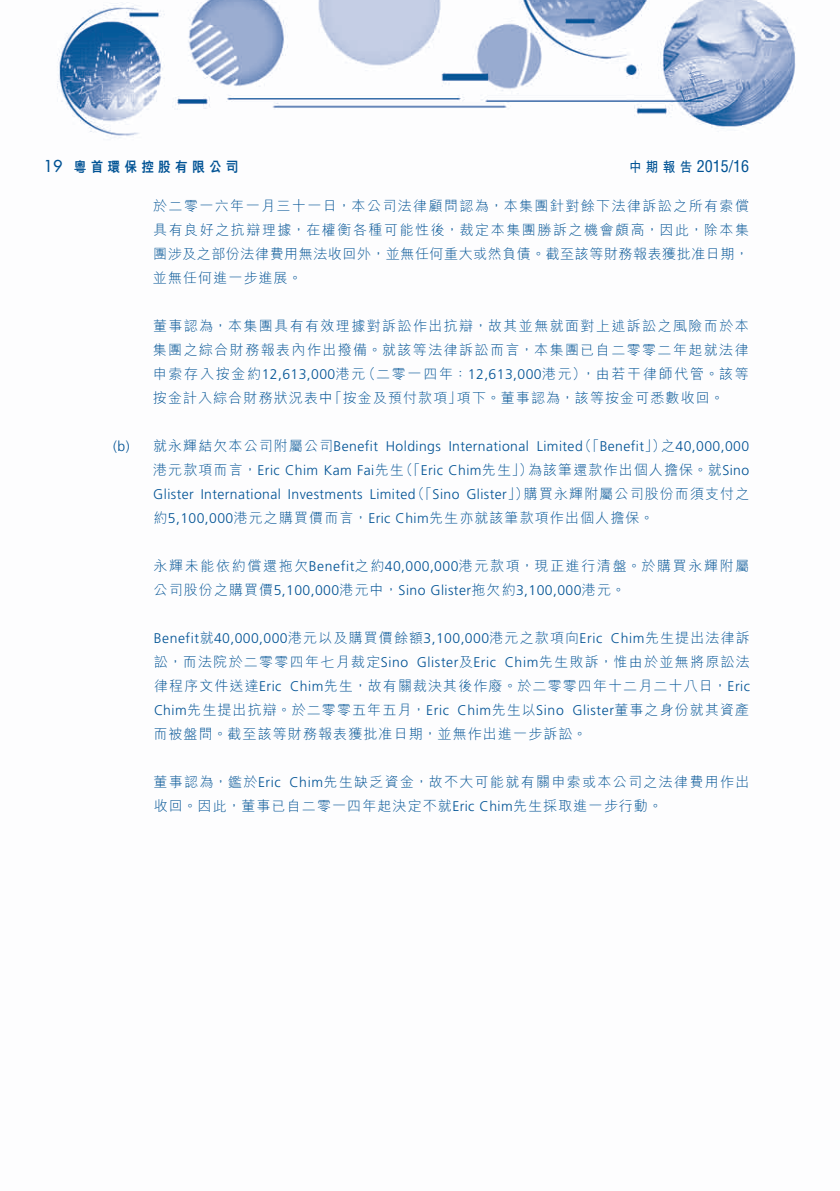
<style>
.page{position:relative;width:840px;height:1191px;background:#fff}
.page>*{position:absolute;margin:0;border:0;box-sizing:border-box;transform-origin:0 0}
.t1{font:condensed 16px "Helvetica LT Std";color:#005294}
.t2{font:500 16px "Futura Std";color:#005294}
.t3{font:300 14px/24px "M Hei HK";letter-spacing:.08em;color:#005294}
.t4{font:300 14px "Frutiger LT Std";letter-spacing:.03em;color:#005294}
.t5{font:300 14px/24px "M Hei HK";letter-spacing:.1em;color:#005294;text-align:right}
.t6{font:300 14px "M Hei HK";letter-spacing:.115em;color:#005294}
.t7{font:800 14px "M Hei HK";letter-spacing:.34em;color:#005294;scale:.9 1}
.t8{font:700 14px "M Hei HK";color:#005294;scale:.9 1}
.s1{font-family:"Frutiger LT Std"}
.s2{font-family:"M Hei HK"}
</style>
<div class="page">
<img style="left:57px;top:0;width:739px;height:138px">
<p class="t2" style="left:44px;top:156px;width:20px">19</p>
<p class="t7" style="left:74px;top:159px;width:184px">粵首環保控股有限公司</p>
<p class="t1" style="left:696px;top:156px;width:54px">2015/16</p>
<p class="t8" style="left:628px;top:157px;width:72px">中期報告</p>
<p class="t3" style="left:153px;top:193px;width:597px;text-align:justify">於二零一六年一月三十一日，本公司法律顧問認為，本集團針對餘下法律訴訟之所有索償具有良好之抗辯理據，在權衡各種可能性後，裁定本集團勝訴之機會頗高，因此，除本集團涉及之部份法律費用無法收回外，並無任何重大或然負債。截至該等財務報表獲批准日期，並無任何進一步進展。</p>
<p class="t5" style="left:153px;top:313px;width:597px">董事認為，本集團具有有效理據對訴訟作出抗辯，故其並無就面對上述訴訟之風險而於本集團之綜合財務報表內作出撥備。就該等法律訴訟而言，本集團已自二零零二年起就法律，由若干律師代管。該等</p>
<p class="t3" style="left:361px;top:361px;width:226px">（二零一四年：<span class="s1">12,613,000</span>港元）</p>
<p class="t4" style="left:153px;top:366px;width:214px"><span class="s2">申索存入按金約</span>12,613,000<span class="s2">港元</span></p>
<p class="t3" style="left:328px;top:385px;width:135px">「按金及預付款項」</p>
<p class="t3" style="left:153px;top:385px;width:182px">按金計入綜合財務狀況表中</p>
<p class="t3" style="left:456px;top:385px;width:269px">項下。董事認為，該等按金可悉數收回。</p>
<p class="t4" style="left:113px;top:438px;width:18px">)b(</p>
<p class="t3" style="left:153px;top:433px;width:226px">就永輝結欠本公司附屬公司<span class="s1">Benefit</span></p>
<p class="t4" style="left:385px;top:438px;width:56px">Holdings</p>
<p class="t4" style="left:448px;top:438px;width:82px">International</p>
<p class="t4" style="left:577px;top:438px;width:89px"><span class="s2">（「</span>Benefit<span class="s2">」）</span></p>
<p class="t4" style="left:660px;top:438px;width:89px"><span class="s2">之</span>40,000,000</p>
<p class="t4" style="left:536px;top:438px;width:47px">Limited</p>
<p class="t4" style="left:399px;top:462px;width:135px"><span class="s2">（「</span>Eric Chim<span class="s2">先生」）</span></p>
<p class="t4" style="left:153px;top:462px;width:252px"><span class="s2">港元款項而言，</span>Eric Chim Kam Fai<span class="s2">先生</span></p>
<p class="t3" style="left:527px;top:457px;width:222px">為該筆還款作出個人擔保。就<span class="s1">Sino</span></p>
<p class="t4" style="left:410px;top:486px;width:50px"><span class="s2">（「</span>Sino</p>
<p class="t4" style="left:466px;top:486px;width:64px">Glister<span class="s2">」）</span></p>
<p class="t3" style="left:523px;top:481px;width:227px">購買永輝附屬公司股份而須支付之</p>
<p class="t4" style="left:153px;top:486px;width:42px">Glister</p>
<p class="t3" style="left:153px;top:505px;width:501px">約<span class="s1">5,100,000</span>港元之購買價而言，<span class="s1">Eric Chim</span>先生亦就該筆款項作出個人擔保。</p>
<p class="t6" style="left:153px;top:556px;width:597px">永輝未能依約償還拖欠<span class="s1">Benefit</span>之約<span class="s1">40,000,000</span>港元款項，現正進行清盤。於購買永輝附屬</p>
<p class="t4" style="left:153px;top:582px;width:473px"><span class="s2">公司股份之購買價</span>5,100,000<span class="s2">港元中，</span>Sino Glister<span class="s2">拖欠約</span>3,100,000<span class="s2">港元。</span></p>
<p class="t3" style="left:610px;top:625px;width:140px"><span class="s1">Chim</span>先生提出法律訴</p>
<p class="t4" style="left:201px;top:486px;width:82px">International</p>
<p class="t4" style="left:369px;top:486px;width:47px">Limited</p>
<p class="t4" style="left:288px;top:486px;width:76px">Investments</p>
<p class="t4" style="left:154px;top:630px;width:450px">Benefit<span class="s2">就</span>40,000,000<span class="s2">港元以及購買價餘額</span>3,100,000<span class="s2">港元之款項向</span>Eric</p>
<p class="t3" style="left:504px;top:649px;width:246px"><span class="s1">Chim</span>先生敗訴，惟由於並無將原訟法</p>
<p class="t3" style="left:290px;top:649px;width:461px;text-indent:-136px">訟，而法院於二零零四年七月裁定<span class="s1">Sino<br>Chim</span>先生，故有關裁決其後作廢。於二零零四年十二月二十八日，<span class="s1">Eric</span></p>
<p class="t4" style="left:416px;top:654px;width:81px">Glister<span class="s2">及</span>Eric</p>
<p class="t3" style="left:154px;top:673px;width:129px">律程序文件送達<span class="s1">Eric</span></p>
<p class="t3" style="left:153px;top:697px;width:435px"><span class="s1">Chim</span>先生提出抗辯。於二零零五年五月，<span class="s1">Eric<br></span>而被盤問。截至該等財務報表獲批准日期，並無作出進一步訴訟。</p>
<p class="t3" style="left:289px;top:769px;width:461px"><span class="s1">Chim</span>先生缺乏資金，故不大可能就有關申索或本公司之法律費用作出</p>
<p class="t3" style="left:572px;top:697px;width:178px"><span class="s1">Glister</span>董事之身份就其資產</p>
<p class="t4" style="left:457px;top:702px;width:108px">Chim<span class="s2">先生以</span>Sino</p>
<p class="t3" style="left:153px;top:769px;width:510px">董事認為，鑑於<span class="s1">Eric<br></span>收回。因此，董事已自二零一四年起決定不就<span class="s1">Eric Chim</span>先生採取進一步行動。</p>
</div>
